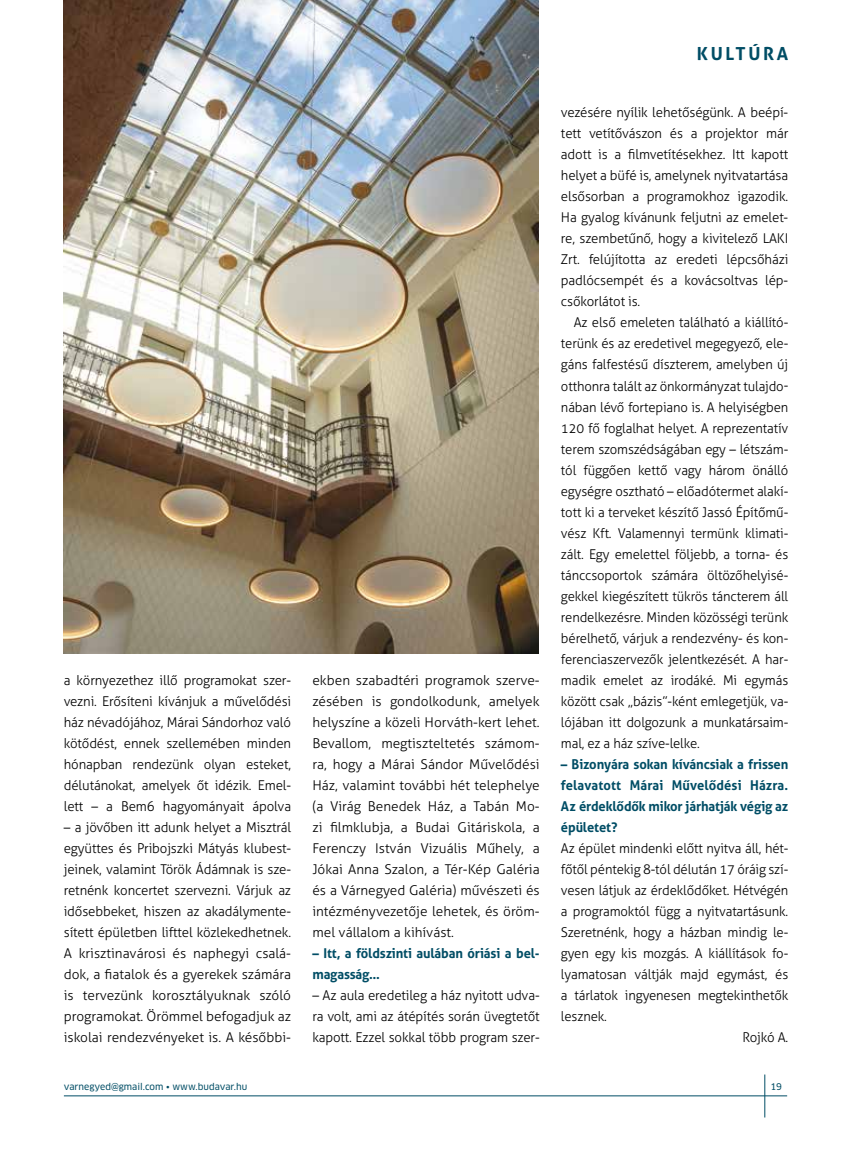
<style>
.page{position:relative;width:851px;height:1149px;background:#fff}
.page>*{position:absolute;margin:0;border:0;box-sizing:border-box;transform-origin:0 0}
.t1{font:700 18px "Aller";letter-spacing:.15em;color:#004d65}
.t2{font:300 13.5px/21px "Aller";letter-spacing:-.01em;color:#000;text-align:justify}
.t3{font:700 13.5px/21px "Aller";letter-spacing:-.01em;color:#004d65;scale:.96 1}
.t4{font:9px "Clan Pro News";color:#004d65}
</style>
<div class="page">
<hr style="left:764px;top:1074px;width:1px;height:43px;background:#004d65">
<hr style="left:64px;top:1095px;width:723px;height:1px;background:#004d65">
<img style="left:64px;top:0;width:475px;height:653px">
<p class="t2" style="left:64px;top:669px;width:229px">a környezethez illő programokat szer&shy;vezni. Erősíteni kívánjuk a művelődési ház névadójához, Márai Sándorhoz való kötődést, ennek szellemében minden hónapban rendezünk olyan esteket, délutánokat, amelyek őt idézik. Emel&shy;lett – a Bem6 hagyományait ápolva</p>
<p class="t2" style="left:64px;top:816px;width:229px">– a jövőben itt adunk helyet a Misztrál együttes és Pribojszki Mátyás klubest&shy;jeinek, valamint Török Ádámnak is sze&shy;retnénk koncertet szervezni. Várjuk az idősebbeket, hiszen az akadálymente&shy;sített épületben lifttel közlekedhetnek.<br>A krisztinavárosi és naphegyi csalá&shy;dok, a fiatalok és a gyerekek számára is tervezünk korosztályuknak szóló programokat. Örömmel befogadjuk az iskolai rendezvényeket is. A későbbi-</p>
<p class="t2" style="left:312px;top:669px;width:229px">ekben szabadtéri programok szerve&shy;zésében is gondolkodunk, amelyek helyszíne a közeli Horváth-kert lehet.<br>Bevallom, megtiszteltetés számom&shy;ra, hogy a Márai Sándor Művelődési Ház, valamint további hét telephelye (a Virág Benedek Ház, a Tabán Mo&shy;zi filmklubja, a Budai Gitáriskola, a Ferenczy István Vizuális Műhely, a Jókai Anna Szalon, a Tér-Kép Galéria és a Várnegyed Galéria) művészeti és intézményvezetője lehetek, és öröm&shy;mel vállalom a kihívást.</p>
<p class="t3" style="left:312px;top:942px;width:238px">– Itt, a földszinti aulában óriási a bel&shy;magasság…</p>
<p class="t2" style="left:312px;top:984px;width:229px">– Az aula eredetileg a ház nyitott udva&shy;ra volt, ami az átépítés során üvegtetőt kapott. Ezzel sokkal több program szer-</p>
<h1 class="t1" style="left:696px;top:43px;width:93px">KULTÚRA</h1>
<p class="t2" style="left:561px;top:102px;width:229px">vezésére nyílik lehetőségünk. A beépí&shy;tett vetítővászon és a projektor már adott is a filmvetítésekhez. Itt kapott helyet a büfé is, amelynek nyitvatartása elsősorban a programokhoz igazodik.<br>Ha gyalog kívánunk feljutni az emelet&shy;re, szembetűnő, hogy a kivitelező LAKI Zrt. felújította az eredeti lépcsőházi padlócsempét és a kovácsoltvas lép&shy;csőkorlátot is.</p>
<p class="t2" style="left:561px;top:312px;width:229px;text-indent:13px">Az első emeleten található a kiállító&shy;terünk és az eredetivel megegyező, ele&shy;gáns falfestésű díszterem, amelyben új otthonra talált az önkormányzat tulajdo&shy;nában lévő fortepiano is. A helyiségben 120 fő foglalhat helyet. A reprezentatív terem szomszédságában egy – létszám&shy;tól függően kettő vagy három önálló egységre osztható – előadótermet alakí&shy;tott ki a terveket készítő Jassó Építőmű&shy;vész Kft. Valamennyi termünk klimati&shy;zált. Egy emelettel följebb, a torna- és tánccsoportok számára öltözőhelyisé&shy;gekkel kiegészített tükrös táncterem áll rendelkezésre. Minden közösségi terünk bérelhető, várjuk a rendezvény- és kon&shy;ferenciaszervezők jelentkezését. A har&shy;madik emelet az irodáké. Mi egymás között csak „bázis”-ként emlegetjük, va&shy;lójában itt dolgozunk a munkatársaim&shy;mal, ez a ház szíve-lelke.</p>
<p class="t3" style="left:561px;top:753px;width:238px;text-align:justify">– Bizonyára sokan kíváncsiak a frissen felavatott Márai Művelődési Házra.<br>Az érdeklődők mikor járhatják végig az épületet?</p>
<p class="t2" style="left:561px;top:837px;width:229px">Az épület mindenki előtt nyitva áll, hét-</p>
<p class="t2" style="left:561px;top:858px;width:229px">főtől péntekig 8-tól délután 17 óráig szí-</p>
<p class="t2" style="left:561px;top:879px;width:229px">vesen látjuk az érdeklődőket. Hétvégén</p>
<p class="t2" style="left:561px;top:900px;width:229px">a programoktól függ a nyitvatartásunk.</p>
<p class="t2" style="left:561px;top:921px;width:229px">Szeretnénk, hogy a házban mindig le-</p>
<p class="t2" style="left:561px;top:942px;width:229px">gyen egy kis mozgás. A kiállítások fo-</p>
<p class="t2" style="left:561px;top:963px;width:229px">lyamatosan váltják majd egymást, és</p>
<p class="t2" style="left:561px;top:984px;width:229px">a tárlatok ingyenesen megtekinthetők</p>
<p class="t2" style="left:561px;top:1005px;width:47px">lesznek.</p>
<p class="t2" style="left:742px;top:1026px;width:47px">Rojkó A.</p>
<p class="t4" style="left:64px;top:1081px;width:185px">varnegyed@gmail.com • www.budavar.hu</p>
<p class="t4" style="left:770px;top:1080px;width:13px">19</p>
</div>
